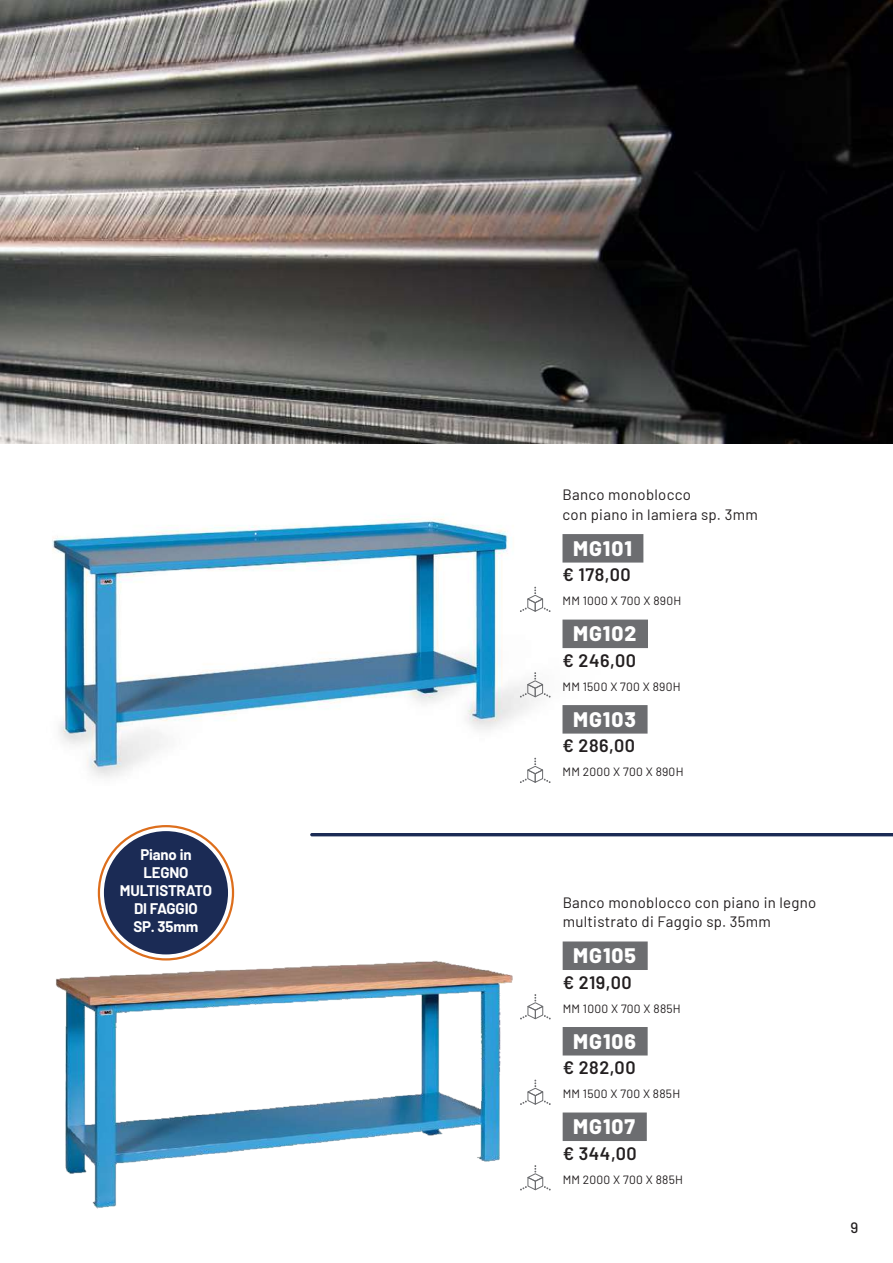
<style>
.page{position:relative;width:893px;height:1263px;background:#fff}
.page>*{position:absolute;margin:0;border:0;box-sizing:border-box;transform-origin:0 0}
.t1{font:800 21px "Barlow";letter-spacing:.05em;color:#fff}
.t2{font:600 18px "Barlow";letter-spacing:.03em;color:#231f20}
.t3{font:15px/19.5px "Barlow";letter-spacing:.02em;color:#231f20}
.t4{font:700 15px/18px "Barlow";letter-spacing:-.01em;color:#fff;text-align:center}
.t5{font:500 15px "Barlow";color:#231f20}
.t6{font:12px "Barlow";letter-spacing:.02em;color:#231f20}
</style>
<div class="page">
<img style="left:0;top:0;width:893px;height:443px">
<img style="left:56px;top:936px;width:466px;height:273px">
<div style="left:563px;top:941px;width:85px;height:29px;background:#6c6d70"></div>
<div style="left:563px;top:1027px;width:85px;height:28px;background:#6c6d70"></div>
<div style="left:563px;top:1112px;width:84px;height:29px;background:#6c6d70"></div>
<svg style="left:520px;top:994px;width:31px;height:25px"></svg>
<svg style="left:520px;top:1080px;width:31px;height:25px"></svg>
<svg style="left:520px;top:1165px;width:31px;height:25px"></svg>
<img style="left:52px;top:519px;width:551px;height:264px">
<div style="left:562px;top:534px;width:81px;height:29px;background:#6c6d70"></div>
<div style="left:562px;top:620px;width:86px;height:28px;background:#6c6d70"></div>
<div style="left:562px;top:705px;width:86px;height:29px;background:#6c6d70"></div>
<svg style="left:520px;top:587px;width:30px;height:26px"></svg>
<svg style="left:520px;top:672px;width:30px;height:26px"></svg>
<svg style="left:520px;top:758px;width:30px;height:25px"></svg>
<hr style="left:310px;top:833px;width:583px;height:3px;background:#1b2b55">
<svg style="left:99px;top:826px;width:134px;height:133px"></svg>
<div style="left:104px;top:831px;width:124px;height:123px;background:#1b2b55;border-radius:50%"></div>
<p class="t4" style="left:120px;top:844px;width:94px">Piano in<br>LEGNO<br>MULTISTRATO<br>DI FAGGIO<br>SP. 35mm</p>
<p class="t3" style="left:562px;top:484px;width:197px">Banco monoblocco<br>con piano in lamiera sp. 3mm</p>
<h1 class="t1" style="left:573px;top:533px;width:60px">MG101</h1>
<p class="t2" style="left:562px;top:562px;width:70px">€ 178,00</p>
<p class="t6" style="left:562px;top:592px;width:120px">MM 1000 X 700 X 890H</p>
<h1 class="t1" style="left:573px;top:618px;width:65px">MG102</h1>
<p class="t2" style="left:562px;top:647px;width:75px">€ 246,00</p>
<p class="t6" style="left:562px;top:678px;width:120px">MM 1500 X 700 X 890H</p>
<h1 class="t1" style="left:573px;top:704px;width:64px">MG103</h1>
<p class="t2" style="left:562px;top:733px;width:74px">€ 286,00</p>
<p class="t6" style="left:562px;top:763px;width:122px">MM 2000 X 700 X 890H</p>
<p class="t3" style="left:563px;top:891px;width:255px">Banco monoblocco con piano in legno multistrato di Faggio sp. 35mm</p>
<h1 class="t1" style="left:573px;top:940px;width:64px">MG105</h1>
<p class="t2" style="left:563px;top:969px;width:71px">€ 219,00</p>
<p class="t6" style="left:563px;top:1000px;width:120px">MM 1000 X 700 X 885H</p>
<h1 class="t1" style="left:573px;top:1025px;width:64px">MG106</h1>
<p class="t2" style="left:563px;top:1054px;width:74px">€ 282,00</p>
<p class="t6" style="left:563px;top:1085px;width:119px">MM 1500 X 700 X 885H</p>
<h1 class="t1" style="left:573px;top:1111px;width:64px">MG107</h1>
<p class="t2" style="left:563px;top:1140px;width:76px">€ 344,00</p>
<p class="t6" style="left:563px;top:1171px;width:122px">MM 2000 X 700 X 885H</p>
<p class="t5" style="left:850px;top:1217px;width:9px">9</p>
</div>
